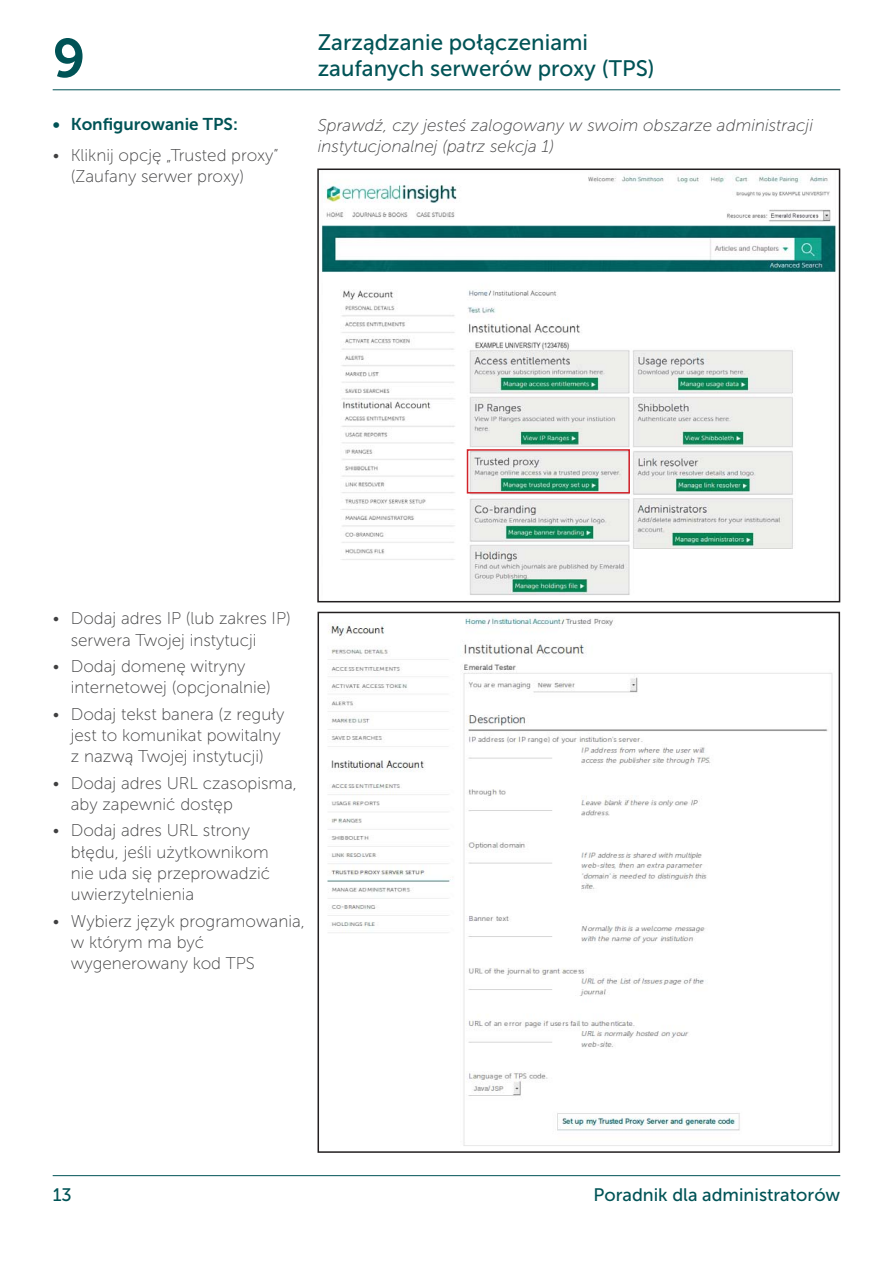
<style>
.page{position:relative;width:893px;height:1263px;background:#fff}
.page>*{position:absolute;margin:0;border:0;box-sizing:border-box;transform-origin:0 0}
.t1{font:54.15px "Museo Sans 700";color:#005356}
.t2{font:22.35px/26.5px "Museo Sans 500";color:#005356}
.t3{font:18px "Museo Sans 500";color:#005356}
.t4{font:17.1px/21.3px "Museo Sans 100";color:#404041}
.t5{font:italic 17.1px/21.3px "Museo Sans 100";color:#404041}
.t6{font:17.1px "Museo Sans 700";color:#005356}
</style>
<div class="page">
<hr style="left:53px;top:1175px;width:787px;height:1px;background:#005356">
<hr style="left:53px;top:90px;width:787px;height:1px;background:#005356">
<img style="left:327px;top:617px;width:506px;height:529px">
<div style="left:317px;top:612px;width:523px;height:541px;border:2px solid #231f20"></div>
<img style="left:321px;top:175px;width:515px;height:420px">
<div style="left:317px;top:169px;width:523px;height:433px;border:2px solid #231f20"></div>
<div style="left:467px;top:449px;width:163px;height:45px;border:2px solid #d2232a"></div>
<h1 class="t1" style="left:53px;top:39px;width:34px">9</h1>
<h2 class="t2" style="left:318px;top:31px;width:338px">Zarządzanie połączeniami zaufanych serwerów proxy (TPS)</h2>
<p class="t5" style="left:318px;top:116px;width:497px">Sprawdź, czy jesteś zalogowany w swoim obszarze administracji instytucjonalnej (patrz sekcja 1)</p>
<p class="t6" style="left:53px;top:118px;width:187px">• Konfigurowanie TPS:</p>
<p class="t4" style="left:71px;top:146px;width:209px;text-indent:-18px">• Kliknij opcję „Trusted proxy” (Zaufany serwer proxy)</p>
<p class="t4" style="left:71px;top:609px;width:221px;text-indent:-18px">• Dodaj adres IP (lub zakres IP) serwera Twojej instytucji</p>
<p class="t4" style="left:71px;top:657px;width:202px;text-indent:-18px">• Dodaj domenę witryny internetowej (opcjonalnie)</p>
<p class="t4" style="left:71px;top:705px;width:215px;text-indent:-18px">• Dodaj tekst banera (z reguły jest to komunikat powitalny z nazwą Twojej instytucji)</p>
<p class="t4" style="left:71px;top:774px;width:228px;text-indent:-18px">• Dodaj adres URL czasopisma, aby zapewnić dostęp</p>
<p class="t4" style="left:71px;top:822px;width:201px;text-indent:-18px">• Dodaj adres URL strony błędu, jeśli użytkownikom nie uda się przeprowadzić uwierzytelnienia</p>
<p class="t4" style="left:71px;top:912px;width:236px;text-indent:-18px">• Wybierz język programowania, w którym ma być wygenerowany kod TPS</p>
<p class="t3" style="left:53px;top:1188px;width:21px">13</p>
<p class="t3" style="left:593px;top:1188px;width:248px">Poradnik dla administratorów</p>
</div>
